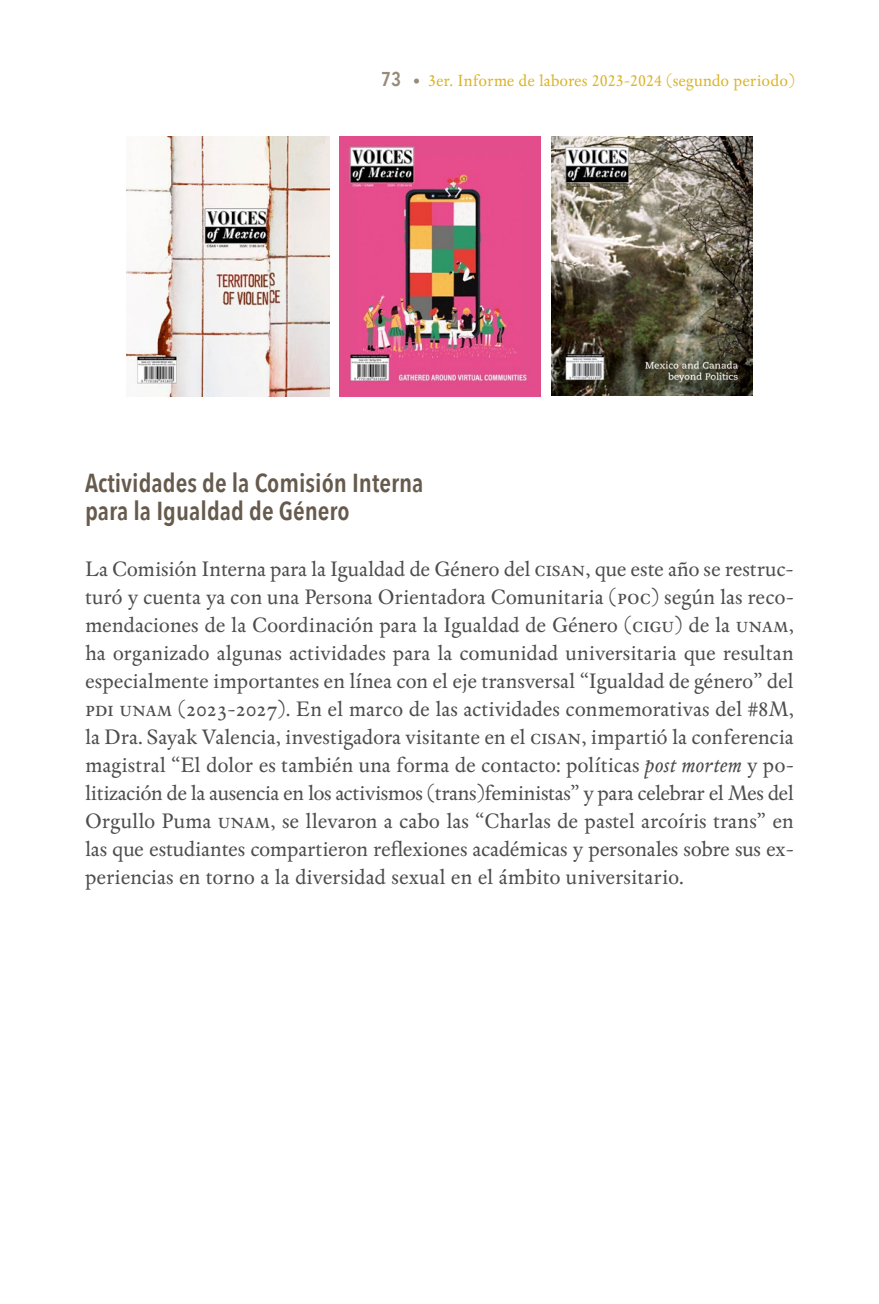
<style>
.page{position:relative;width:879px;height:1304px;background:#fff}
.page>*{position:absolute;margin:0;border:0;box-sizing:border-box;transform-origin:0 0}
.t1{font:600 26px/28px "Avenir Next Condensed";color:#665a4d}
.t2{font:22px/28px "Espinosa Nova";letter-spacing:-.01em;color:#4d4d4f;text-align:justify}
.t3{font:17px "Espinosa Nova";color:#dbb42b}
.s1{font-family:"Avenir Next Condensed";font-weight:600;font-size:20px;color:#978b7b}
.s2{font-family:"Avenir Next Condensed";font-weight:700;font-size:14px;color:#978b7b}
.s3{font-style:italic}
</style>
<div class="page">
<img style="left:127px;top:136px;width:202px;height:260px">
<img style="left:339px;top:136px;width:202px;height:260px">
<img style="left:551px;top:136px;width:201px;height:259px">
<p class="t3" style="left:381px;top:71px;width:415px"><span class="s1">73</span> <span class="s2">•</span> 3er. Informe de labores 2023-2024 (segundo periodo)</p>
<p class="t1" style="left:85px;top:468px;width:340px">Actividades de la Comisión Interna para la Igualdad de Género</p>
<p class="t2" style="left:85px;top:556px;width:710px">La Comisión Interna para la Igualdad de Género del cisan, que este año se restruc&shy;turó y cuenta ya con una Persona Orientadora Comunitaria (poc) según las reco&shy;mendaciones de la Coordinación para la Igualdad de Género (cigu) de la unam, ha organizado algunas actividades para la comunidad universitaria que resultan especialmente importantes en línea con el eje transversal “Igualdad de género” del pdi unam (2023-2027). En el marco de las actividades conmemorativas del #8M, la Dra. Sayak Valencia, investigadora visitante en el cisan, impartió la conferencia magistral “El dolor es también una forma de contacto: políticas <span class="s3">post mortem</span> y po&shy;litización de la ausencia en los activismos (trans)feministas” y para celebrar el Mes del Orgullo Puma unam, se llevaron a cabo las “Charlas de pastel arcoíris trans” en las que estudiantes compartieron reflexiones académicas y personales sobre sus ex&shy;periencias en torno a la diversidad sexual en el ámbito universitario.</p>
</div>
